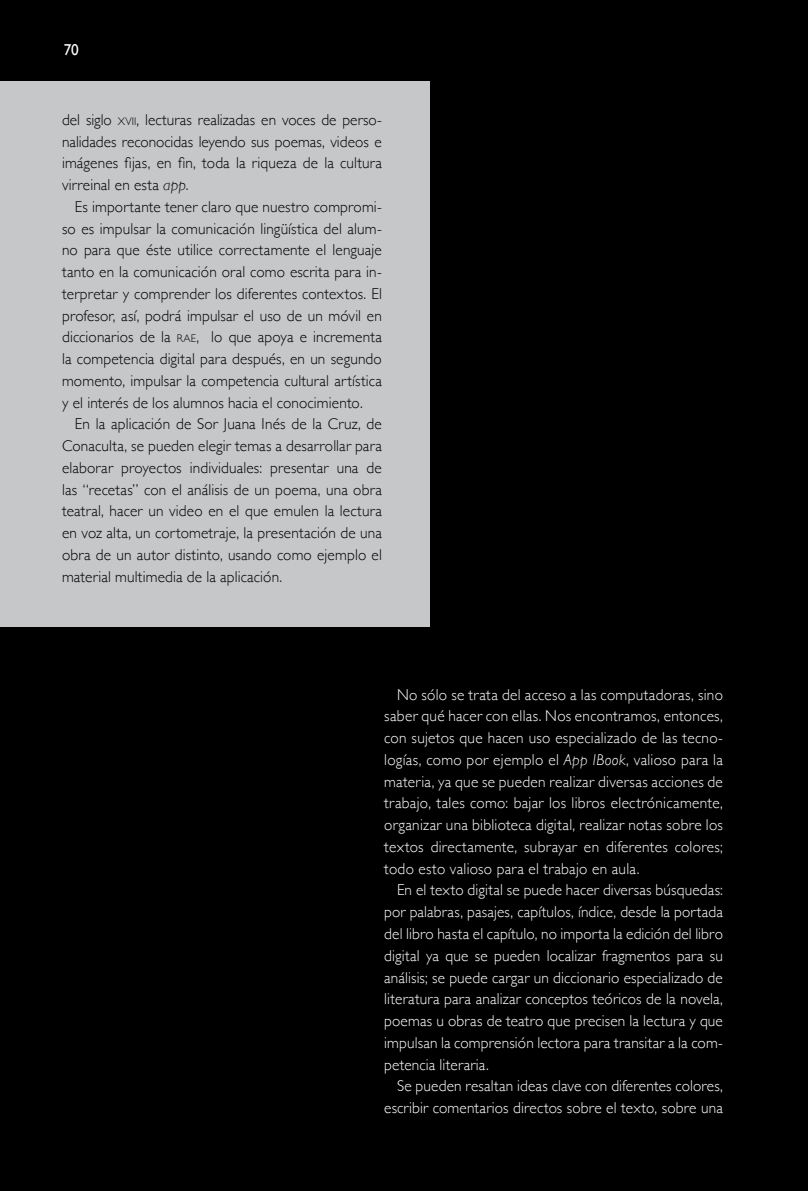
<style>
.page{position:relative;width:808px;height:1191px;background:#000}
.page>*{position:absolute;margin:0;border:0;box-sizing:border-box;transform-origin:0 0}
.t1{font:300 15.75px "Gill Sans";letter-spacing:.01em;color:#000}
.t2{font:300 15.75px "Gill Sans";letter-spacing:.015em;color:#fff}
.t3{font:15.75px "Gill Sans";color:#fff}
.s1{font-size:10.95px}
.s2{font-style:italic}
.s3{font-style:inherit}
</style>
<div class="page">
<div style="left:0;top:81px;width:430px;height:545px;background:#c6c7c8"></div>
<p class="t3" style="left:64px;top:41px;width:17px">70</p>
<p class="t1" style="left:62px;top:107px;width:321px">del siglo <span class="s1">XVII</span>, lecturas realizadas en voces de perso-</p>
<p class="t1" style="left:62px;top:129px;width:321px">nalidades reconocidas leyendo sus poemas, videos e</p>
<p class="t1" style="left:62px;top:151px;width:321px">imágenes fijas, en fin, toda la riqueza de la cultura</p>
<p class="t1" style="left:62px;top:172px;width:128px">virreinal en esta <span class="s2">app</span>.</p>
<p class="t1" style="left:75px;top:194px;width:308px">Es importante tener claro que nuestro compromi-</p>
<p class="t1" style="left:62px;top:216px;width:321px">so es impulsar la comunicación lingüística del alum-</p>
<p class="t1" style="left:62px;top:238px;width:321px">no para que éste utilice correctamente el lenguaje</p>
<p class="t1" style="left:62px;top:259px;width:321px">tanto en la comunicación oral como escrita para in-</p>
<p class="t1" style="left:62px;top:281px;width:321px">terpretar y comprender los diferentes contextos. El</p>
<p class="t1" style="left:62px;top:303px;width:321px">profesor, así, podrá impulsar el uso de un móvil en</p>
<p class="t1" style="left:62px;top:325px;width:321px">diccionarios de la <span class="s1">RAE</span><span class="s3">,</span> lo que apoya e incrementa</p>
<p class="t1" style="left:62px;top:346px;width:321px">la competencia digital para después, en un segundo</p>
<p class="t1" style="left:62px;top:368px;width:321px">momento, impulsar la competencia cultural artística</p>
<p class="t1" style="left:62px;top:390px;width:302px">y el interés de los alumnos hacia el conocimiento.</p>
<p class="t1" style="left:75px;top:412px;width:308px">En la aplicación de Sor Juana Inés de la Cruz, de</p>
<p class="t1" style="left:62px;top:433px;width:321px">Conaculta, se pueden elegir temas a desarrollar para</p>
<p class="t1" style="left:62px;top:455px;width:321px">elaborar proyectos individuales: presentar una de</p>
<p class="t1" style="left:62px;top:477px;width:321px">las “recetas” con el análisis de un poema, una obra</p>
<p class="t1" style="left:62px;top:499px;width:321px">teatral, hacer un video en el que emulen la lectura</p>
<p class="t1" style="left:62px;top:520px;width:321px">en voz alta, un cortometraje, la presentación de una</p>
<p class="t1" style="left:62px;top:542px;width:321px">obra de un autor distinto, usando como ejemplo el</p>
<p class="t1" style="left:62px;top:564px;width:222px">material multimedia de la aplicación.</p>
<p class="t2" style="left:397px;top:682px;width:327px">No sólo se trata del acceso a las computadoras, sino</p>
<p class="t2" style="left:384px;top:704px;width:340px">saber qué hacer con ellas. Nos encontramos, entonces,</p>
<p class="t2" style="left:384px;top:725px;width:340px">con sujetos que hacen uso especializado de las tecno-</p>
<p class="t2" style="left:384px;top:747px;width:340px">logías, como por ejemplo el <span class="s2">App IBook</span>, valioso para la</p>
<p class="t2" style="left:384px;top:769px;width:340px">materia, ya que se pueden realizar diversas acciones de</p>
<p class="t2" style="left:384px;top:791px;width:340px">trabajo, tales como: bajar los libros electrónicamente,</p>
<p class="t2" style="left:384px;top:812px;width:340px">organizar una biblioteca digital, realizar notas sobre los</p>
<p class="t2" style="left:384px;top:834px;width:340px">textos directamente, subrayar en diferentes colores;</p>
<p class="t2" style="left:384px;top:856px;width:257px">todo esto valioso para el trabajo en aula.</p>
<p class="t2" style="left:397px;top:878px;width:327px">En el texto digital se puede hacer diversas búsquedas:</p>
<p class="t2" style="left:384px;top:899px;width:340px">por palabras, pasajes, capítulos, índice, desde la portada</p>
<p class="t2" style="left:384px;top:921px;width:340px">del libro hasta el capítulo, no importa la edición del libro</p>
<p class="t2" style="left:384px;top:943px;width:340px">digital ya que se pueden localizar fragmentos para su</p>
<p class="t2" style="left:384px;top:965px;width:340px">análisis; se puede cargar un diccionario especializado de</p>
<p class="t2" style="left:384px;top:986px;width:340px">literatura para analizar conceptos teóricos de la novela,</p>
<p class="t2" style="left:384px;top:1008px;width:340px">poemas u obras de teatro que precisen la lectura y que</p>
<p class="t2" style="left:384px;top:1030px;width:340px">impulsan la comprensión lectora para transitar a la com-</p>
<p class="t2" style="left:384px;top:1052px;width:106px">petencia literaria.</p>
<p class="t2" style="left:397px;top:1073px;width:327px">Se pueden resaltan ideas clave con diferentes colores,</p>
<p class="t2" style="left:384px;top:1095px;width:340px">escribir comentarios directos sobre el texto, sobre una</p>
</div>
